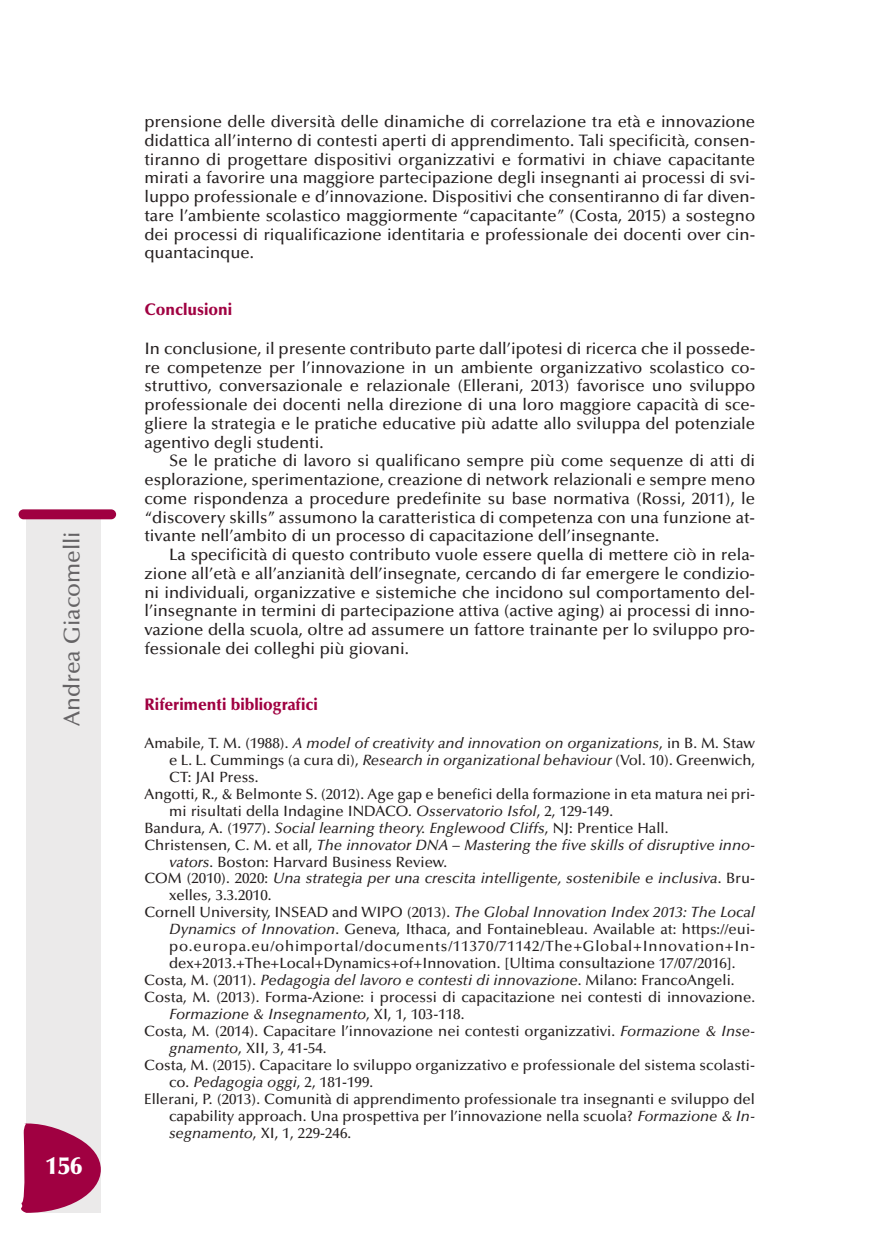
<style>
.page{position:relative;width:869px;height:1241px;background:#fff}
.page>*{position:absolute;margin:0;border:0;box-sizing:border-box;transform-origin:0 0}
.t1{font:900 24.5px "Optima";color:#fff}
.t2{font:500 22.75px "Optima";color:#656365}
.t3{font:500 16.62px/18.7px "Optima";color:#241f1f;text-align:justify}
.t4{font:900 16.62px "Optima";color:#a00041;scale:.95 1}
.t5{font:500 14.88px "Optima";color:#241f1f}
.t6{font:italic 500 14.88px "Optima";color:#241f1f}
.t7{font:500 14.88px "Optima";letter-spacing:.05em;color:#241f1f}
.s1{font-style:normal}
.s2{font-style:italic}
</style>
<div class="page">
<div style="left:27px;top:517px;width:74px;height:695px;background:#ebeaea"></div>
<div style="left:19px;top:509px;width:97px;height:10px;background:#a00041;border-radius:5px"></div>
<svg style="left:21px;top:1122px;width:80px;height:90px"></svg>
<h2 class="t2" style="left:63px;top:726px;width:196px;rotate:-90deg">Andrea Giacomelli</h2>
<h1 class="t1" style="left:45px;top:1155px;width:38px">156</h1>
<p class="t3" style="left:144px;top:114px;width:612px">prensione delle diversità delle dinamiche di correlazione tra età e innovazione didattica all’interno di contesti aperti di apprendimento. Tali specificità, consen&shy;tiranno di progettare dispositivi organizzativi e formativi in chiave capacitante mirati a favorire una maggiore partecipazione degli insegnanti ai processi di svi&shy;luppo professionale e d’innovazione. Dispositivi che consentiranno di far diven&shy;tare l’ambiente scolastico maggiormente “capacitante” (Costa, 2015) a sostegno dei processi di riqualificazione identitaria e professionale dei docenti over cin&shy;quantacinque.</p>
<p class="t4" style="left:144px;top:302px;width:94px">Conclusioni</p>
<p class="t3" style="left:144px;top:340px;width:612px">In conclusione, il presente contributo parte dall’ipotesi di ricerca che il possede&shy;re competenze per l’innovazione in un ambiente organizzativo scolastico co&shy;struttivo, conversazionale e relazionale (Ellerani, 2013) favorisce uno sviluppo professionale dei docenti nella direzione di una loro maggiore capacità di sce&shy;gliere la strategia e le pratiche educative più adatte allo sviluppa del potenziale agentivo degli studenti.</p>
<p class="t3" style="left:144px;top:453px;width:612px;text-indent:25px">Se le pratiche di lavoro si qualificano sempre più come sequenze di atti di esplorazione, sperimentazione, creazione di network relazionali e sempre meno come rispondenza a procedure predefinite su base normativa (Rossi, 2011), le “discovery skills” assumono la caratteristica di competenza con una funzione at&shy;tivante nell’ambito di un processo di capacitazione dell’insegnante.</p>
<p class="t3" style="left:144px;top:546px;width:612px;text-indent:25px">La specificità di questo contributo vuole essere quella di mettere ciò in rela&shy;zione all’età e all’anzianità dell’insegnate, cercando di far emergere le condizio&shy;ni individuali, organizzative e sistemiche che incidono sul comportamento del&shy;l’insegnante in termini di partecipazione attiva (active aging) ai processi di inno&shy;vazione della scuola, oltre ad assumere un fattore trainante per lo sviluppo pro&shy;fessionale dei colleghi più giovani.</p>
<p class="t4" style="left:144px;top:697px;width:184px">Riferimenti bibliografici</p>
<p class="t6" style="left:144px;top:736px;width:612px"><span class="s1">Amabile, T. M. (1988).</span> A model of creativity and innovation on organizations<span class="s1">, in B. M. Staw</span></p>
<p class="t5" style="left:169px;top:753px;width:587px">e L. L. Cummings (a cura di), <span class="s2">Research in organizational behaviour</span> (Vol. 10). Greenwich,</p>
<p class="t5" style="left:169px;top:770px;width:91px">CT: JAI Press.</p>
<p class="t5" style="left:144px;top:787px;width:612px">Angotti, R., &amp; Belmonte S. (2012). Age gap e benefici della formazione in eta matura nei pri-</p>
<p class="t5" style="left:169px;top:804px;width:445px">mi risultati della Indagine INDACO. <span class="s2">Osservatorio Isfol</span>, 2, 129-149.</p>
<p class="t6" style="left:144px;top:821px;width:525px"><span class="s1">Bandura, A. (1977).</span> Social learning theory. Englewood Cliffs<span class="s1">, NJ: Prentice Hall.</span></p>
<p class="t6" style="left:144px;top:838px;width:612px"><span class="s1">Christensen, C. M. et all,</span> The innovator DNA – Mastering the five skills of disruptive inno-</p>
<p class="t5" style="left:169px;top:855px;width:279px"><span class="s2">vators</span>. Boston: Harvard Business Review.</p>
<p class="t6" style="left:144px;top:872px;width:612px"><span class="s1">COM (2010). 2020:</span> Una strategia per una crescita intelligente, sostenibile e inclusiva<span class="s1">. Bru-</span></p>
<p class="t5" style="left:169px;top:889px;width:104px">xelles, 3.3.2010.</p>
<p class="t5" style="left:144px;top:906px;width:612px">Cornell University, INSEAD and WIPO (2013). <span class="s2">The Global Innovation Index 2013: The Local</span></p>
<p class="t5" style="left:169px;top:923px;width:587px"><span class="s2">Dynamics of Innovation</span>. Geneva, Ithaca, and Fontainebleau. Available at: https://eui-</p>
<p class="t7" style="left:169px;top:940px;width:587px">po.europa.eu/ohimportal/documents/11370/71142/The+Global+Innovation+In-</p>
<p class="t5" style="left:169px;top:957px;width:567px">dex+2013.+The+Local+Dynamics+of+Innovation. [Ultima consultazione 17/07/2016].</p>
<p class="t6" style="left:144px;top:974px;width:591px"><span class="s1">Costa, M. (2011).</span> Pedagogia del lavoro e contesti di innovazione<span class="s1">. Milano: FrancoAngeli.</span></p>
<p class="t5" style="left:144px;top:991px;width:612px">Costa, M. (2013). Forma-Azione: i processi di capacitazione nei contesti di innovazione.</p>
<p class="t6" style="left:169px;top:1008px;width:296px">Formazione &amp; Insegnamento<span class="s1">, XI, 1, 103-118.</span></p>
<p class="t5" style="left:144px;top:1025px;width:612px">Costa, M. (2014). Capacitare l’innovazione nei contesti organizzativi. <span class="s2">Formazione &amp; Inse-</span></p>
<p class="t5" style="left:169px;top:1042px;width:159px"><span class="s2">gnamento</span>, XII, 3, 41-54.</p>
<p class="t5" style="left:144px;top:1058px;width:612px">Costa, M. (2015). Capacitare lo sviluppo organizzativo e professionale del sistema scolasti-</p>
<p class="t5" style="left:169px;top:1075px;width:205px">co. <span class="s2">Pedagogia oggi</span>, 2, 181-199.</p>
<p class="t5" style="left:144px;top:1092px;width:612px">Ellerani, P. (2013). Comunità di apprendimento professionale tra insegnanti e sviluppo del</p>
<p class="t5" style="left:169px;top:1109px;width:587px">capability approach. Una prospettiva per l’innovazione nella scuola? <span class="s2">Formazione &amp; In-</span></p>
<p class="t5" style="left:169px;top:1126px;width:184px"><span class="s2">segnamento</span>, XI, 1, 229-246.</p>
</div>
